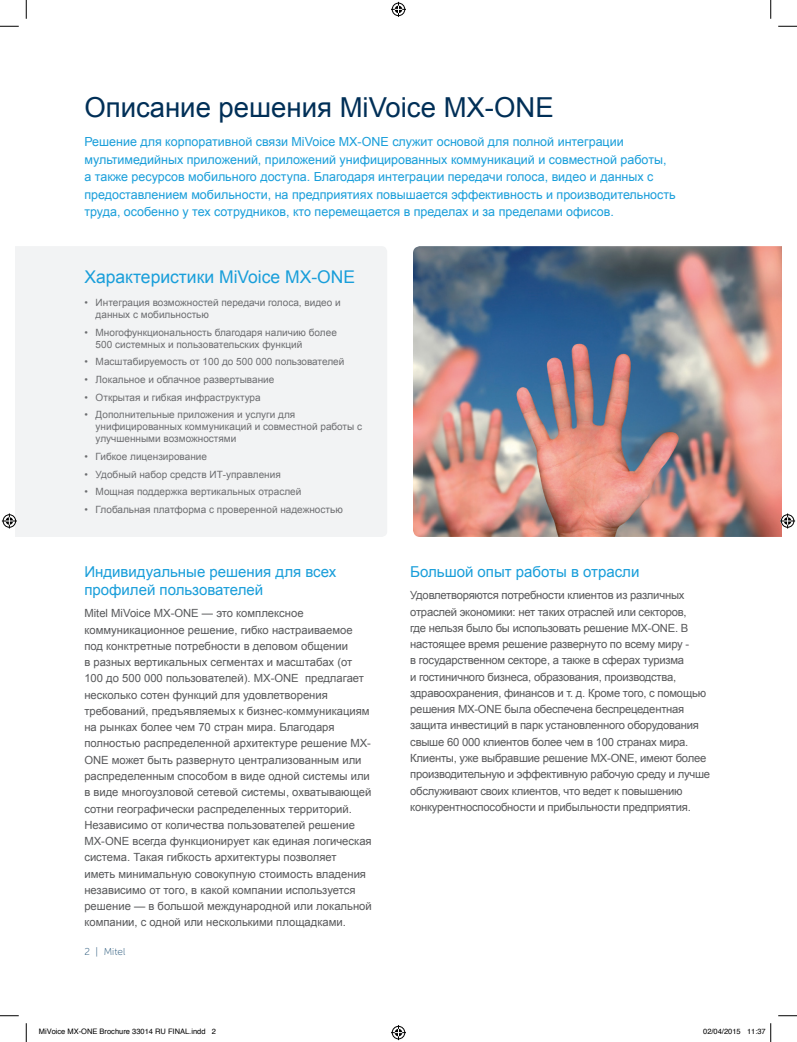
<style>
.page{position:relative;width:797px;height:1042px;background:#fff}
.page>*{position:absolute;margin:0;border:0;box-sizing:border-box;transform-origin:0 0}
.Intro_heading_dark_b{font:27.5px "Arial";color:#002f57}
.Title_Subhead-Light{font:17.5px "Arial";color:#199eda}
.Body_subhead_1{font:15px/18px "Arial";color:#199eda}
.body_text{font:15px "Arial";color:#199eda}
.Intro_paragraph{font:12.5px/17.5px "Arial";color:#199eda}
.body_text-2{font:11.25px/16.2px "Arial";letter-spacing:-.01em;color:#57585a}
.t1{font:10px/12px "Arial";color:#6c6d70}
.body{font:10px "Museo Sans 100";color:#174a70}
.t2{font:7.5px "Helvetica";color:#000}
</style>
<div class="page">
<div style="left:16px;top:246px;width:371px;height:290px;background:#f2f3f4"></div>
<img style="left:413px;top:246px;width:368px;height:290px">
<svg style="left:0;top:25px;width:19px;height:2px"></svg>
<svg style="left:778px;top:25px;width:19px;height:2px"></svg>
<svg style="left:0;top:1015px;width:19px;height:1px"></svg>
<svg style="left:778px;top:1015px;width:19px;height:1px"></svg>
<svg style="left:25px;top:0;width:2px;height:19px"></svg>
<svg style="left:25px;top:1023px;width:2px;height:18px"></svg>
<svg style="left:770px;top:0;width:1px;height:19px"></svg>
<svg style="left:391px;top:2px;width:15px;height:15px"></svg>
<svg style="left:391px;top:1025px;width:15px;height:14px"></svg>
<svg style="left:2px;top:513px;width:15px;height:15px"></svg>
<svg style="left:780px;top:513px;width:15px;height:15px"></svg>
<svg style="left:770px;top:1023px;width:1px;height:18px"></svg>
<p class="Intro_heading_dark_b" style="left:84px;top:89px;width:471px">Описание решения MiVoice MX-ONE</p>
<p class="Intro_paragraph" style="left:84px;top:133px;width:593px">Решение для корпоративной связи MiVoice MX-ONE служит основой для полной интеграции мультимедийных приложений, приложений унифицированных коммуникаций и совместной работы, а также ресурсов мобильного доступа. Благодаря интеграции передачи голоса, видео и данных с предоставлением мобильности, на предприятиях повышается эффективность и производительность труда, особенно у тех сотрудников, кто перемещается в пределах и за пределами офисов.</p>
<p class="Title_Subhead-Light" style="left:84px;top:265px;width:272px">Характеристики MiVoice MX-ONE</p>
<p class="t1" style="left:96px;top:296px;width:246px;text-indent:-11px">• Интеграция возможностей передачи голоса, видео и данных с мобильностью</p>
<p class="t1" style="left:96px;top:326px;width:243px;text-indent:-11px">• Многофункциональность благодаря наличию более<br>500 системных и пользовательских функций</p>
<p class="t1" style="left:84px;top:356px;width:261px">• Масштабируемость от 100 до 500 000 пользователей</p>
<p class="t1" style="left:84px;top:373px;width:191px">• Локальное и облачное развертывание</p>
<p class="t1" style="left:84px;top:391px;width:178px">• Открытая и гибкая инфраструктура</p>
<p class="t1" style="left:96px;top:409px;width:268px;text-indent:-11px">• Дополнительные приложения и услуги для унифицированных коммуникаций и совместной работы с улучшенными возможностями</p>
<p class="t1" style="left:84px;top:450px;width:124px">• Гибкое лицензирование</p>
<p class="t1" style="left:84px;top:468px;width:198px">• Удобный набор средств ИТ-управления</p>
<p class="t1" style="left:84px;top:485px;width:218px">• Мощная поддержка вертикальных отраслей</p>
<p class="t1" style="left:84px;top:503px;width:260px">• Глобальная платформа с проверенной надежностью</p>
<p class="Body_subhead_1" style="left:84px;top:563px;width:253px">Индивидуальные решения для всех профилей пользователей</p>
<p class="body_text-2" style="left:84px;top:605px;width:289px">Mitel MiVoice MX-ONE — это комплексное коммуникационное решение, гибко настраиваемое под конктретные потребности в деловом общении<br>в разных вертикальных сегментах и масштабах (от 100 до 500 000 пользователей). MX-ONE предлагает несколько сотен функций для удовлетворения требований, предъявляемых к бизнес-коммуникациям на рынках более чем 70 стран мира. Благодаря полностью распределенной архитектуре решение MX-ONE может быть развернуто централизованным или распределенным способом в виде одной системы или в виде многоузловой сетевой системы, охватывающей сотни географически распределенных территорий.<br>Независимо от количества пользователей решение MX-ONE всегда функционирует как единая логическая система. Такая гибкость архитектуры позволяет<br>иметь минимальную совокупную стоимость владения независимо от того, в какой компании используется решение — в большой международной или локальной компании, с одной или несколькими площадками.</p>
<p class="body" style="left:84px;top:945px;width:42px">2 | Mitel</p>
<p class="body_text" style="left:410px;top:562px;width:231px">Большой опыт работы в отрасли</p>
<p class="body_text-2" style="left:410px;top:587px;width:301px">Удовлетворяются потребности клиентов из различных отраслей экономики: нет таких отраслей или секторов,<br>где нельзя было бы использовать решение MX-ONE. В настоящее время решение развернуто по всему миру -<br>в государственном секторе, а также в сферах туризма<br>и гостиничного бизнеса, образования, производства, здравоохранения, финансов и т. д. Кроме того, с помощью решения MX-ONE была обеспечена беспрецедентная защита инвестиций в парк установленного оборудования свыше 60 000 клиентов более чем в 100 странах мира.<br>Клиенты, уже выбравшие решение MX-ONE, имеют более производительную и эффективную рабочую среду и лучше обслуживают своих клиентов, что ведет к повышению конкурентноспособности и прибыльности предприятия.</p>
<p class="t2" style="left:39px;top:1025px;width:179px">MiVoice MX-ONE Brochure 33014 RU FINAL.indd 2</p>
<p class="t2" style="left:703px;top:1025px;width:64px">02/04/2015 11:37</p>
</div>
